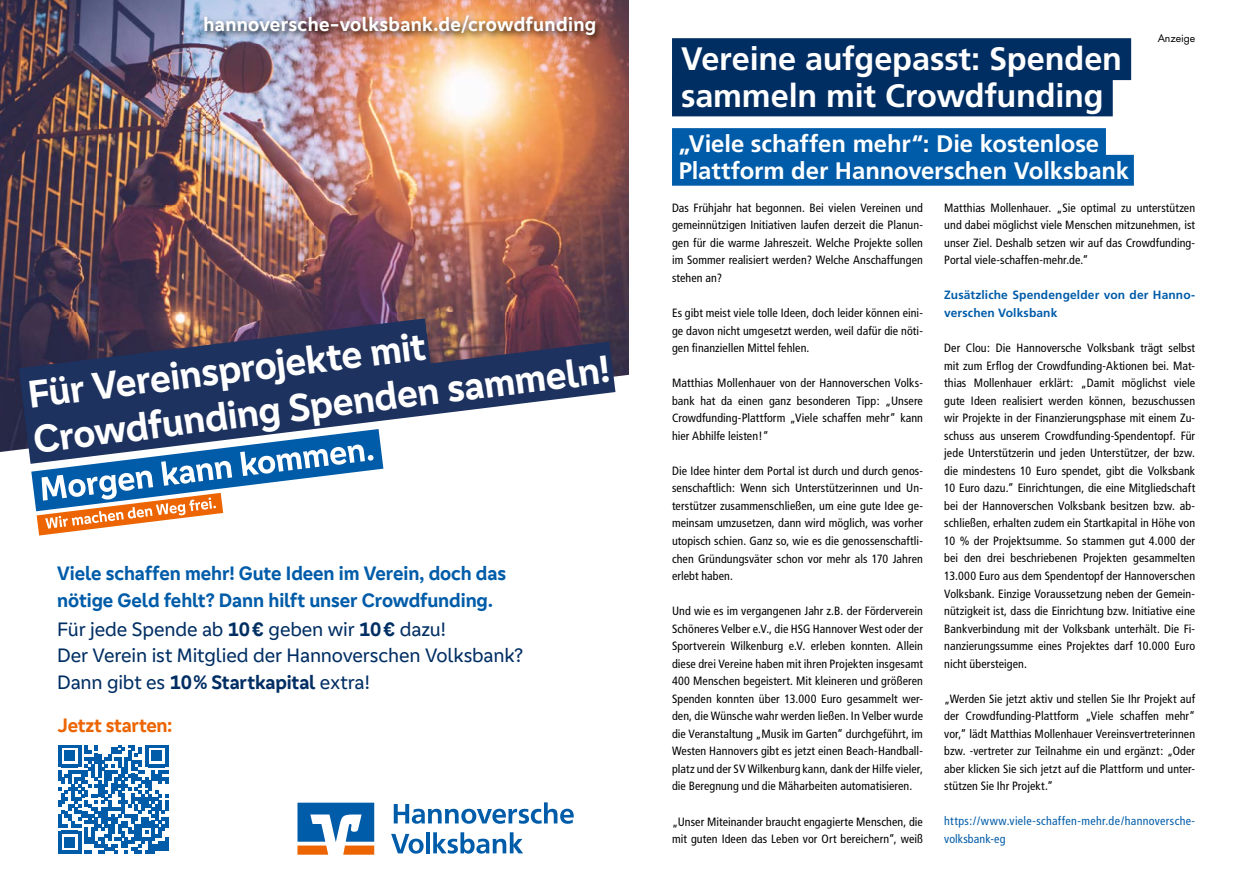
<style>
.page{position:relative;width:1259px;height:893px;background:#fff}
.page>*{position:absolute;margin:0;border:0;box-sizing:border-box;transform-origin:0 0}
.t1{font:700 39.9px/45.5px "Genos GFG";color:#fff}
.t2{font:700 32.4px/36.3px "Frutiger";letter-spacing:-.005em;color:#fff}
.t3{font:700 23.85px/26.7px "Frutiger";letter-spacing:-.005em;color:#fff}
.t4{font:700 20.25px "Genos GFG";letter-spacing:.015em;color:#fff}
.t5{font:20.1px/26.4px "Genos GFG";letter-spacing:-.01em;color:#002e63}
.t6{font:700 20.1px/26.4px "Genos GFG";letter-spacing:-.005em;color:#005ca9}
.t7{font:700 20.1px "Genos GFG";letter-spacing:-.015em;color:#ec6502}
.t8{font:condensed 12px/17.5px "Frutiger";letter-spacing:.005em;color:#000;text-align:justify}
.t9{font:condensed 12px/17.5px "Frutiger";letter-spacing:.025em;color:#005ca9}
.t10{font:700 12px/17.5px "Frutiger";letter-spacing:.01em;color:#005ca9}
.t11{font:10.5px "Futura";letter-spacing:-.01em;color:#000}
.s1{font-weight:700}
</style>
<div class="page">
<img style="left:0;top:0;width:629px;height:375px">
<svg style="left:0;top:375px;width:627px;height:479px"></svg>
<svg style="left:296px;top:802px;width:79px;height:53px"></svg>
<svg style="left:297px;top:803px;width:77px;height:52px"></svg>
<svg style="left:391px;top:834px;width:32px;height:20px"></svg>
<hr style="left:426px;top:832px;width:4px;height:21px;background:#005ca9">
<svg style="left:433px;top:832px;width:90px;height:22px"></svg>
<svg style="left:394px;top:802px;width:180px;height:22px"></svg>
<img style="left:19px;top:318px;width:412px;height:101px">
<svg style="left:24px;top:342px;width:591px;height:122px;fill:#1d325f"></svg>
<svg style="left:31px;top:429px;width:352px;height:106px"></svg>
<img style="left:200px;top:12px;width:402px;height:32px">
<svg style="left:58px;top:745px;width:110px;height:109px"></svg>
<div style="left:672px;top:38px;width:459px;height:42px;background:#002e63"></div>
<div style="left:672px;top:74px;width:440px;height:42px;background:#002e63"></div>
<div style="left:672px;top:128px;width:434px;height:31px;background:#005ca9"></div>
<div style="left:672px;top:155px;width:462px;height:31px;background:#005ca9"></div>
<h3 class="t4" style="left:203px;top:12px;width:394px">hannoversche-volksbank.de/crowdfunding</h3>
<h1 class="t1" style="left:25px;top:372px;width:582px;rotate:-7deg">Für Vereinsprojekte mit<br>Crowdfunding Spenden sammeln!</h1>
<h3 class="t6" style="left:57px;top:560px;width:451px">Viele schaffen mehr! Gute Ideen im Verein, doch das nötige Geld fehlt? Dann hilft unser Crowdfunding.</h3>
<h3 class="t5" style="left:57px;top:616px;width:467px">Für jede Spende ab <span class="s1">10€</span> geben wir <span class="s1">10€</span> dazu!<br>Der Verein ist Mitglied der Hannoverschen Volksbank?<br>Dann gibt es <span class="s1">10% Startkapital</span> extra!</h3>
<h3 class="t7" style="left:58px;top:714px;width:116px">Jetzt starten:</h3>
<h2 class="t2" style="left:681px;top:41px;width:442px">Vereine aufgepasst: Spenden sammeln mit Crowdfunding</h2>
<h3 class="t3" style="left:678px;top:130px;width:452px">„Viele schaffen mehr“: Die kostenlose<br>Plattform der Hannoverschen Volksbank</h3>
<p class="t11" style="left:1157px;top:31px;width:39px">Anzeige</p>
<p class="t8" style="left:672px;top:199px;width:252px">Das Frühjahr hat begonnen. Bei vielen Vereinen und gemeinnützigen Initiativen laufen derzeit die Planun&shy;gen für die warme Jahreszeit. Welche Projekte sollen im Sommer realisiert werden? Welche Anschaffungen stehen an?</p>
<p class="t8" style="left:672px;top:304px;width:252px">Es gibt meist viele tolle Ideen, doch leider können eini&shy;ge davon nicht umgesetzt werden, weil dafür die nöti&shy;gen finanziellen Mittel fehlen.</p>
<p class="t8" style="left:672px;top:374px;width:252px">Matthias Mollenhauer von der Hannoverschen Volks&shy;bank hat da einen ganz besonderen Tipp: „Unsere Crowdfunding-Plattform „Viele schaffen mehr“ kann hier Abhilfe leisten!“</p>
<p class="t8" style="left:672px;top:462px;width:252px">Die Idee hinter dem Portal ist durch und durch genos&shy;senschaftlich: Wenn sich Unterstützerinnen und Un&shy;terstützer zusammenschließen, um eine gute Idee ge&shy;meinsam umzusetzen, dann wird möglich, was vorher utopisch schien. Ganz so, wie es die genossenschaftli&shy;chen Gründungsväter schon vor mehr als 170 Jahren erlebt haben.</p>
<p class="t8" style="left:672px;top:602px;width:252px">Und wie es im vergangenen Jahr z.B. der Förderverein Schöneres Velber e.V., die HSG Hannover West oder der Sportverein Wilkenburg e.V. erleben konnten. Allein diese drei Vereine haben mit ihren Projekten insgesamt 400 Menschen begeistert. Mit kleineren und größeren Spenden konnten über 13.000 Euro gesammelt wer&shy;den, die Wünsche wahr werden ließen. In Velber wurde die Veranstaltung „Musik im Garten“ durchgeführt, im Westen Hannovers gibt es jetzt einen Beach-Handball&shy;platz und der SV Wilkenburg kann, dank der Hilfe vieler, die Beregnung und die Mäharbeiten automatisieren.</p>
<p class="t8" style="left:672px;top:813px;width:252px">„Unser Miteinander braucht engagierte Menschen, die mit guten Ideen das Leben vor Ort bereichern“, weiß</p>
<p class="t8" style="left:944px;top:199px;width:252px">Matthias Mollenhauer. „Sie optimal zu unterstützen und dabei möglichst viele Menschen mitzunehmen, ist unser Ziel. Deshalb setzen wir auf das Crowdfunding-Portal viele-schaffen-mehr.de.“</p>
<p class="t10" style="left:944px;top:286px;width:252px">Zusätzliche Spendengelder von der Hanno&shy;verschen Volksbank</p>
<p class="t8" style="left:944px;top:339px;width:252px">Der Clou: Die Hannoversche Volksbank trägt selbst mit zum Erflog der Crowdfunding-Aktionen bei. Mat&shy;thias Mollenhauer erklärt: „Damit möglichst viele gute Ideen realisiert werden können, bezuschussen wir Projekte in der Finanzierungsphase mit einem Zu&shy;schuss aus unserem Crowdfunding-Spendentopf. Für jede Unterstützerin und jeden Unterstützer, der bzw. die mindestens 10 Euro spendet, gibt die Volksbank 10 Euro dazu.“ Einrichtungen, die eine Mitgliedschaft bei der Hannoverschen Volksbank besitzen bzw. ab&shy;schließen, erhalten zudem ein Startkapital in Höhe von 10 % der Projektsumme. So stammen gut 4.000 der bei den drei beschriebenen Projekten gesammelten 13.000 Euro aus dem Spendentopf der Hannoverschen Volksbank. Einzige Voraussetzung neben der Gemein&shy;nützigkeit ist, dass die Einrichtung bzw. Initiative eine Bankverbindung mit der Volksbank unterhält. Die Fi&shy;nanzierungssumme eines Projektes darf 10.000 Euro nicht übersteigen.</p>
<p class="t8" style="left:944px;top:690px;width:252px">„Werden Sie jetzt aktiv und stellen Sie Ihr Projekt auf der Crowdfunding-Plattform „Viele schaffen mehr“ vor,“ lädt Matthias Mollenhauer Vereinsvertreterinnen bzw. -vertreter zur Teilnahme ein und ergänzt: „Oder aber klicken Sie sich jetzt auf die Plattform und unter&shy;stützen Sie Ihr Projekt.“</p>
<p class="t9" style="left:944px;top:813px;width:252px">https://www.viele-schaffen-mehr.de/hannoversche&shy;volksbank-eg</p>
</div>
